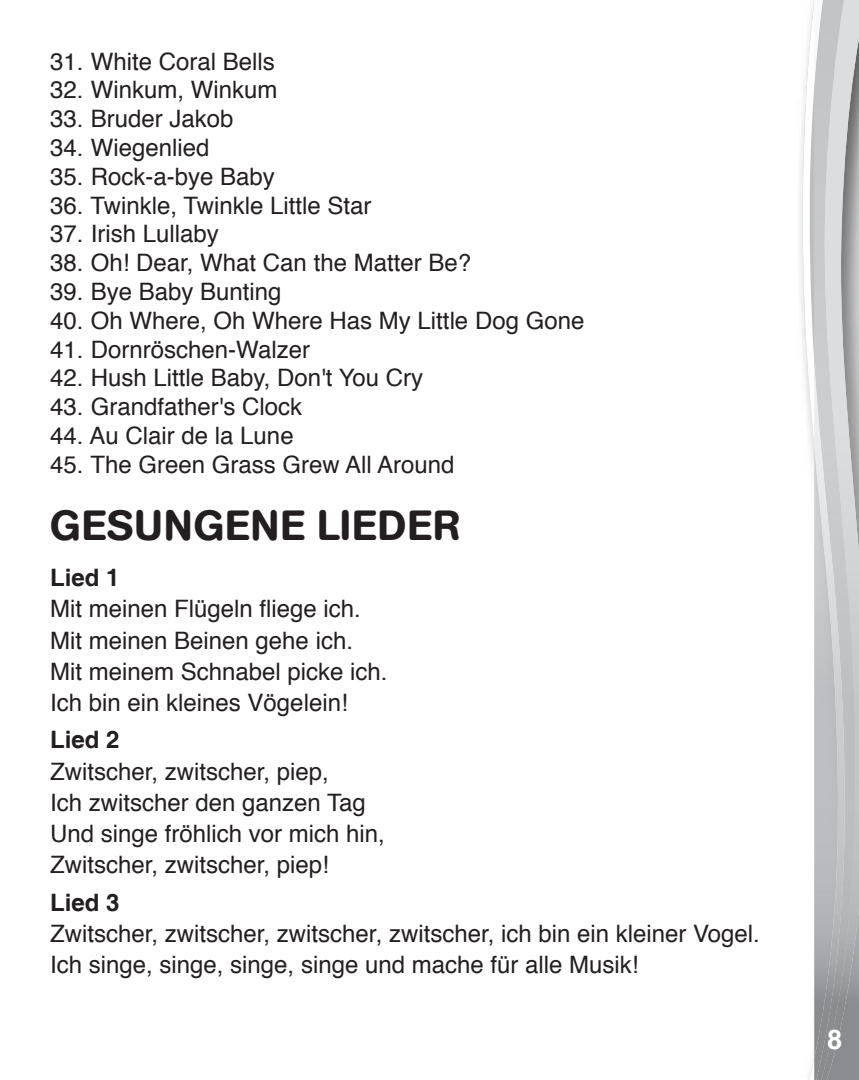
<style>
.page{position:relative;width:859px;height:1080px;background:#fff}
.page>*{position:absolute;margin:0;border:0;box-sizing:border-box;transform-origin:0 0}
.LF_Text_01{font:500 42px "AG Book Rounded";letter-spacing:.02em;color:#231f20}
.t1{font:700 27px "Helvetica";color:#fff}
.body_text1{font:24px "Helvetica";color:#231f20}
.body_text_2{font:24px "Helvetica";color:#231f20}
.LF_Title_01{font:700 24px "Helvetica";color:#231f20}
</style>
<div class="page">
<svg style="left:802px;top:0;width:12px;height:1080px"></svg>
<img style="left:858px;top:0;width:1px;height:1080px">
<img style="left:847px;top:0;width:11px;height:1080px">
<img style="left:814px;top:0;width:33px;height:1080px">
<p class="body_text1" style="left:50px;top:43px;width:226px">31. White Coral Bells</p>
<p class="body_text1" style="left:50px;top:72px;width:229px">32. Winkum, Winkum</p>
<p class="body_text1" style="left:50px;top:100px;width:185px">33. Bruder Jakob</p>
<p class="body_text1" style="left:50px;top:129px;width:161px">34. Wiegenlied</p>
<p class="body_text1" style="left:50px;top:158px;width:226px">35. Rock-a-bye Baby</p>
<p class="body_text1" style="left:50px;top:187px;width:323px">36. Twinkle, Twinkle Little Star</p>
<p class="body_text1" style="left:50px;top:216px;width:170px">37. Irish Lullaby</p>
<p class="body_text1" style="left:50px;top:244px;width:422px">38. Oh! Dear, What Can the Matter Be?</p>
<p class="body_text1" style="left:50px;top:273px;width:233px">39. Bye Baby Bunting</p>
<p class="body_text1" style="left:50px;top:302px;width:536px">40. Oh Where, Oh Where Has My Little Dog Gone</p>
<p class="body_text1" style="left:50px;top:331px;width:261px">41. Dornröschen-Walzer</p>
<p class="body_text1" style="left:50px;top:360px;width:374px">42. Hush Little Baby, Don't You Cry</p>
<p class="body_text1" style="left:50px;top:388px;width:253px">43. Grandfather's Clock</p>
<p class="body_text1" style="left:50px;top:417px;width:245px">44. Au Clair de la Lune</p>
<p class="body_text1" style="left:50px;top:446px;width:406px">45. The Green Grass Grew All Around</p>
<p class="LF_Text_01" style="left:50px;top:501px;width:411px">GESUNGENE LIEDER</p>
<p class="LF_Title_01" style="left:50px;top:563px;width:71px">Lied 1</p>
<p class="body_text_2" style="left:50px;top:590px;width:312px">Mit meinen Flügeln fliege ich.</p>
<p class="body_text_2" style="left:50px;top:622px;width:304px">Mit meinen Beinen gehe ich.</p>
<p class="body_text_2" style="left:50px;top:653px;width:339px">Mit meinem Schnabel picke ich.</p>
<p class="body_text_2" style="left:50px;top:684px;width:299px">Ich bin ein kleines Vögelein!</p>
<p class="LF_Title_01" style="left:50px;top:725px;width:71px">Lied 2</p>
<p class="body_text_2" style="left:50px;top:753px;width:280px">Zwitscher, zwitscher, piep,</p>
<p class="body_text_2" style="left:50px;top:784px;width:317px">Ich zwitscher den ganzen Tag</p>
<p class="body_text_2" style="left:50px;top:815px;width:336px">Und singe fröhlich vor mich hin,</p>
<p class="body_text_2" style="left:50px;top:846px;width:280px">Zwitscher, zwitscher, piep!</p>
<p class="LF_Title_01" style="left:50px;top:888px;width:71px">Lied 3</p>
<p class="body_text_2" style="left:50px;top:915px;width:711px">Zwitscher, zwitscher, zwitscher, zwitscher, ich bin ein kleiner Vogel.</p>
<p class="body_text_2" style="left:50px;top:946px;width:590px">Ich singe, singe, singe, singe und mache für alle Musik!</p>
<p class="t1" style="left:827px;top:1023px;width:17px">8</p>
</div>
